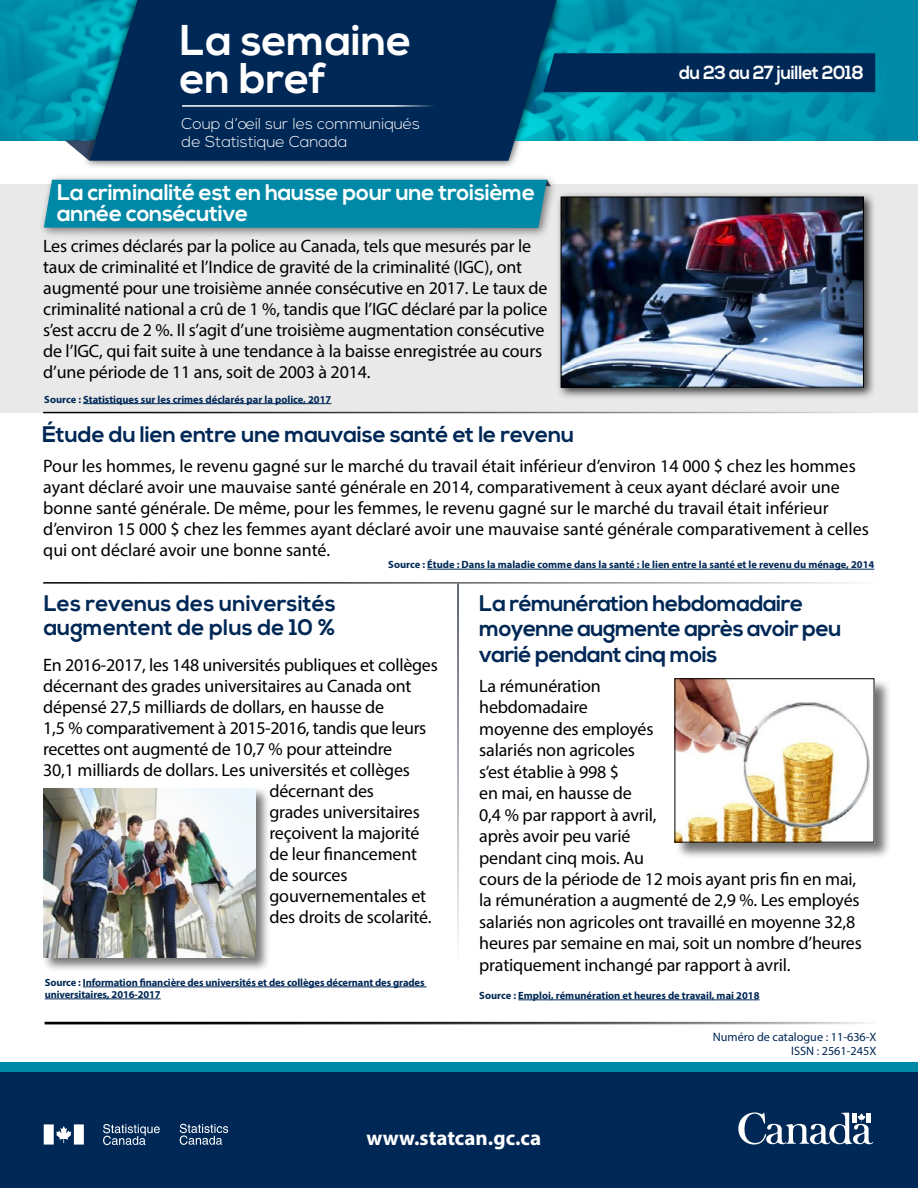
<style>
.page{position:relative;width:918px;height:1188px;background:#fff}
.page>*{position:absolute;margin:0;border:0;box-sizing:border-box;transform-origin:0 0}
.t1{font:700 42.9px/37.5px "Nexa";color:#fff}
.t2{font:700 22.5px/25.5px "Nexa";letter-spacing:-.025em;color:#002856}
.t3{font:700 22.5px/21px "Nexa";letter-spacing:-.015em;color:#fff}
.t4{font:700 22.5px/24px "Nexa";color:#002856}
.t5{font:700 21px "Myriad Pro";color:#fff}
.t6{font:700 19.05px "Nexa";letter-spacing:-.02em;color:#fff;scale:.94 1}
.t7{font:18px/21.5px "Myriad Pro";letter-spacing:-.01em;color:#000}
.t8{font:300 15.75px/18px "Nexa";color:#fff}
.t9{font:12.15px/13.6px "Myriad Pro";color:#002856;text-align:right}
.t10{font:700 10.5px/12px "Myriad Pro";color:#002856}
.s1{color:#fff}
</style>
<div class="page">
<div style="left:0;top:1072px;width:918px;height:116px;background:#002856"></div>
<div style="left:0;top:0;width:918px;height:140px;background:#0089a6"></div>
<svg style="left:65px;top:140px;width:16px;height:14px"></svg>
<img style="left:564px;top:0;width:312px;height:140px">
<img style="left:4px;top:0;width:77px;height:140px">
<div style="left:81px;top:0;width:483px;height:169px;background:#000;opacity:.75"></div>
<svg style="left:89px;top:0;width:468px;height:161px;background:#03345f"></svg>
<hr style="left:182px;top:105px;width:264px;height:2px;background:#fff">
<svg style="left:738px;top:1112px;width:135px;height:33px"></svg>
<svg style="left:44px;top:1124px;width:40px;height:21px"></svg>
<svg style="left:180px;top:1124px;width:48px;height:21px"></svg>
<svg style="left:103px;top:1124px;width:57px;height:21px"></svg>
<div style="left:543px;top:53px;width:332px;height:39px;background:#002856"></div>
<div style="left:0;top:1062px;width:918px;height:10px;background:#0089a6"></div>
<hr style="left:45px;top:1023px;width:831px;height:1px;background:#000">
<hr style="left:45px;top:1022px;width:831px;height:1px;background:#000">
<div style="left:0;top:184px;width:918px;height:229px;background:#e9e9ea"></div>
<hr style="left:83px;top:403px;width:248px;height:1px;background:#002856">
<div style="left:38px;top:173px;width:519px;height:66px;background:#000;opacity:.5"></div>
<div style="left:44px;top:179px;width:507px;height:49px;background:#0089a6"></div>
<hr style="left:83px;top:987px;width:344px;height:1px;background:#002856">
<hr style="left:45px;top:999px;width:116px;height:1px;background:#002856">
<hr style="left:427px;top:569px;width:447px;height:1px;background:#002856">
<hr style="left:457px;top:584px;width:2px;height:438px;background:#373f51">
<hr style="left:518px;top:1000px;width:242px;height:1px;background:#002856">
<hr style="left:43px;top:582px;width:836px;height:2px;background:#000">
<div style="left:675px;top:678px;width:216px;height:182px;background:#000;opacity:.55"></div>
<img style="left:677px;top:680px;width:195px;height:161px">
<div style="left:675px;top:678px;width:199px;height:165px;border:1px solid #000"></div>
<hr style="left:43px;top:412px;width:831px;height:1px;background:#000">
<div style="left:41px;top:786px;width:230px;height:186px;background:#000;opacity:.55"></div>
<img style="left:43px;top:788px;width:213px;height:169px">
<div style="left:555px;top:191px;width:321px;height:209px;background:#000;opacity:.75"></div>
<img style="left:563px;top:198px;width:299px;height:188px">
<div style="left:561px;top:196px;width:303px;height:192px;border:1px solid #000"></div>
<h1 class="t1" style="left:180px;top:23px;width:233px">La semaine en bref</h1>
<p class="t8" style="left:182px;top:115px;width:240px">Coup d’oeil sur les communiqués de Statistique Canada</p>
<p class="t3" style="left:57px;top:183px;width:480px">La criminalité est en hausse pour une troisième année consécutive</p>
<p class="t7" style="left:43px;top:235px;width:506px;line-height:21px">Les crimes déclarés par la police au Canada, tels que mesurés par le taux de criminalité et l’Indice de gravité de la criminalité (IGC), ont augmenté pour une troisième année consécutive en 2017. Le taux de criminalité national a crû de 1 %, tandis que l’IGC déclaré par la police s’est accru de 2 %. Il s’agit d’une troisième augmentation consécutive de l’IGC, qui fait suite à une tendance à la baisse enregistrée au cours d’une période de 11 ans, soit de 2003 à 2014.</p>
<p class="t10" style="left:44px;top:393px;width:289px">Source : Statistiques sur les crimes déclarés par la police, 2017</p>
<p class="t2" style="left:42px;top:423px;width:534px">Étude du lien entre une mauvaise santé et le revenu</p>
<p class="t6" style="left:679px;top:61px;width:198px">du 23 au 27 juillet 2018</p>
<p class="t7" style="left:43px;top:456px;width:827px;line-height:21px">Pour les hommes, le revenu gagné sur le marché du travail était inférieur d’environ 14 000 $ chez les hommes ayant déclaré avoir une mauvaise santé générale en 2014, comparativement à ceux ayant déclaré avoir une bonne santé générale. De même, pour les femmes, le revenu gagné sur le marché du travail était inférieur d’environ 15 000 $ chez les femmes ayant déclaré avoir une mauvaise santé générale comparativement à celles qui ont déclaré avoir une bonne santé.</p>
<p class="t10" style="left:388px;top:558px;width:488px">Source : Étude : Dans la maladie comme dans la santé : le lien entre la santé et le revenu du ménage, 2014</p>
<p class="t4" style="left:44px;top:592px;width:294px">Les revenus des universités augmentent de plus de 10 %</p>
<p class="t7" style="left:43px;top:654px;width:396px">En 2016-2017, les 148 universités publiques et collèges</p>
<p class="t7" style="left:43px;top:675px;width:370px">décernant des grades universitaires au Canada ont</p>
<p class="t7" style="left:43px;top:696px;width:342px">dépensé 27,5 milliards de dollars, en hausse de</p>
<p class="t7" style="left:43px;top:717px;width:385px">1,5 % comparativement à 2015-2016, tandis que leurs</p>
<p class="t7" style="left:43px;top:738px;width:351px">recettes ont augmenté de 10,7 % pour atteindre</p>
<p class="t7" style="left:43px;top:759px;width:368px">30,1 milliards de dollars. Les universités et collèges</p>
<p class="t7" style="left:269px;top:780px;width:106px">décernant des</p>
<p class="t7" style="left:269px;top:801px;width:152px">grades universitaires</p>
<p class="t7" style="left:269px;top:822px;width:152px">reçoivent la majorité</p>
<p class="t7" style="left:269px;top:843px;width:149px">de leur financement</p>
<p class="t7" style="left:269px;top:864px;width:80px">de sources</p>
<p class="t7" style="left:269px;top:885px;width:158px">gouvernementales et</p>
<p class="t7" style="left:269px;top:906px;width:164px">des droits de scolarité.</p>
<p class="t10" style="left:45px;top:976px;width:381px">Source : Information financière des universités et des collèges décernant des grades universitaires, 2016-2017</p>
<p class="t2" style="left:479px;top:591px;width:364px">La rémunération hebdomadaire moyenne augmente après avoir peu varié pendant cinq mois</p>
<p class="t7" style="left:479px;top:675px;width:384px">La rémunération<br>hebdomadaire<br>moyenne des employés<br>salariés non agricoles<br>s’est établie à 998 $<br>en mai, en hausse de<br>0,4<span class="s1">i</span>% par rapport à avril,<br>après avoir peu varié<br>pendant cinq mois. Au<br>cours de la période de 12 mois ayant pris fin en mai, la rémunération a augmenté de 2,9 %. Les employés salariés non agricoles ont travaillé en moyenne 32,8 heures par semaine en mai, soit un nombre d’heures pratiquement inchangé par rapport à avril.</p>
<p class="t10" style="left:479px;top:989px;width:282px">Source : Emploi, rémunération et heures de travail, mai 2018</p>
<p class="t9" style="left:713px;top:1030px;width:165px">Numéro de catalogue : 11-636-X<br>ISSN : 2561-245X</p>
<p class="t5" style="left:367px;top:1125px;width:176px">www.statcan.gc.ca</p>
</div>
